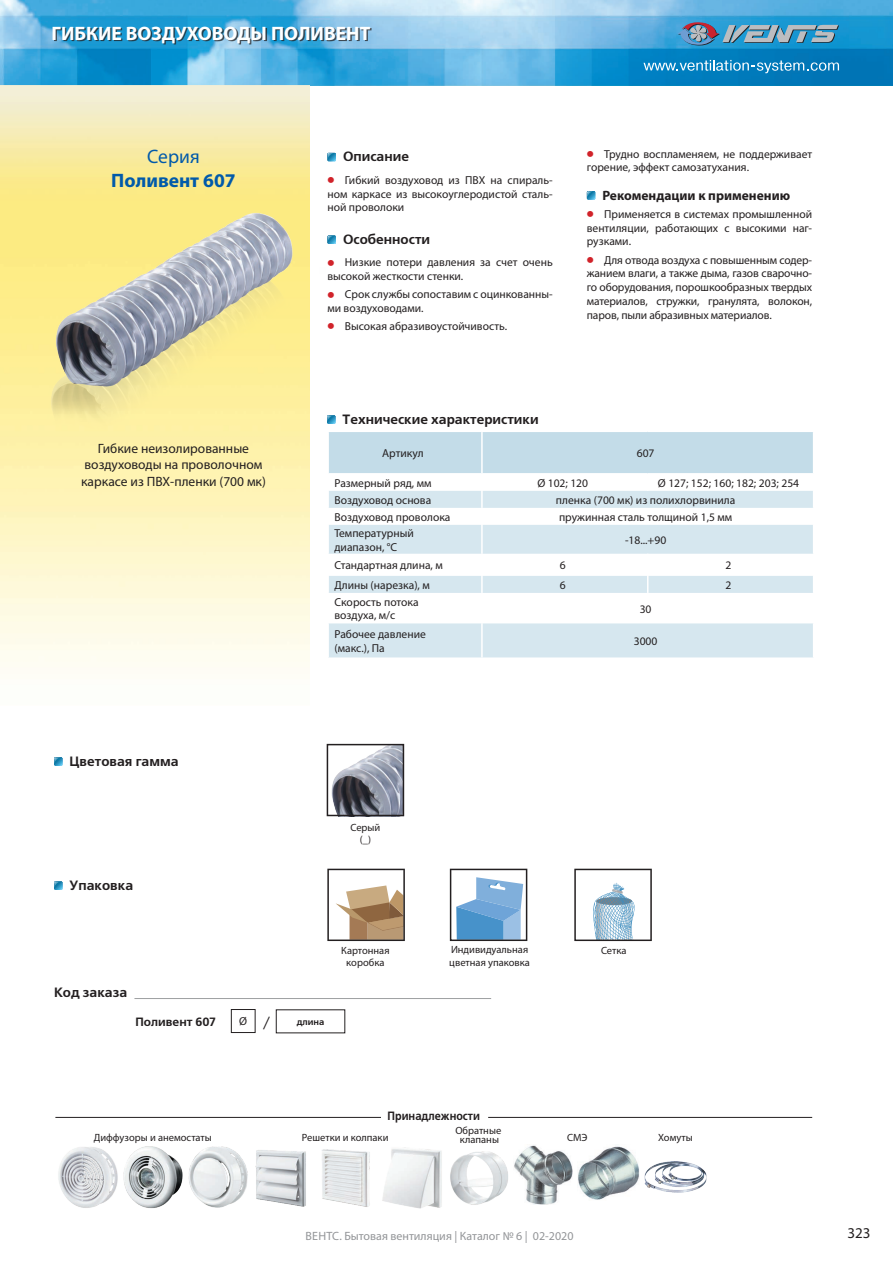
<style>
.page{position:relative;width:893px;height:1263px;background:#fff}
.page>*{position:absolute;margin:0;border:0;box-sizing:border-box;transform-origin:0 0}
.t1{font:700 19.5px "Myriad Pro";color:#fff}
.t2{font:700 19.5px "Myriad Pro";color:#015aaa}
.t3{font:19.5px "Myriad Pro";color:#015aaa}
.t4{font:15px "Myriad Pro";color:#231f20}
.t5{font:700 13.5px "Free Set C";color:#231f20}
.t6{font:13.5px/16.2px "Myriad Pro";color:#231f20;text-align:center}
.t7{font:700 13.5px "Myriad Pro";color:#231f20}
.t8{font:12px "Myriad Pro";color:#939598}
.t9{font:700 12px "Free Set C";color:#231f20;scale:.9 1}
.t10{font:700 12px "Free Set C";color:#231f20}
.t11{font:11.55px/13.8px "Myriad Pro";color:#231f20}
.t12{font:10.5px/12.6px "Myriad Pro";color:#231f20;text-align:center}
.t13{font:700 9px "Free Set C";color:#231f20}
.s1{font-family:"Free Set C";font-weight:700;font-size:17.4px;color:#d1232a}
</style>
<div class="page">
<img style="left:0;top:0;width:893px;height:85px">
<svg style="left:677px;top:22px;width:162px;height:24px;background:#5f96b7"></svg>
<svg style="left:643px;top:60px;width:196px;height:13px;background:#3a98ca"></svg>
<div style="left:54px;top:28px;width:318px;height:17px;background:#231f20;opacity:.75"></div>
<svg style="left:327px;top:153px;width:9px;height:8px"></svg>
<svg style="left:329px;top:235px;width:7px;height:9px"></svg>
<svg style="left:587px;top:191px;width:8px;height:9px"></svg>
<div style="left:329px;top:623px;width:484px;height:34px;background:#d6e7ef"></div>
<hr style="left:481px;top:623px;width:2px;height:34px;background:#fff">
<svg style="left:329px;top:432px;width:484px;height:161px"></svg>
<hr style="left:648px;top:473px;width:166px;height:2px;background:#fff">
<svg style="left:329px;top:415px;width:6px;height:9px"></svg>
<svg style="left:54px;top:757px;width:8px;height:9px"></svg>
<svg style="left:54px;top:881px;width:8px;height:9px"></svg>
<svg style="left:327px;top:869px;width:78px;height:72px"></svg>
<svg style="left:450px;top:869px;width:77px;height:72px"></svg>
<svg style="left:574px;top:869px;width:78px;height:72px"></svg>
<img style="left:331px;top:747px;width:70px;height:66px">
<div style="left:327px;top:744px;width:77px;height:72px;border:2px solid #231f20"></div>
<hr style="left:134px;top:998px;width:357px;height:1px;background:#9d9fa2">
<div style="left:231px;top:1009px;width:24px;height:24px;border:1px solid #231f20"></div>
<hr style="left:55px;top:1117px;width:326px;height:1px;background:#231f20">
<hr style="left:488px;top:1117px;width:324px;height:1px;background:#231f20">
<img style="left:58px;top:1147px;width:60px;height:61px">
<img style="left:123px;top:1146px;width:60px;height:62px">
<img style="left:188px;top:1146px;width:118px;height:62px">
<img style="left:322px;top:1147px;width:120px;height:62px">
<img style="left:644px;top:1161px;width:63px;height:32px">
<img style="left:450px;top:1151px;width:58px;height:54px">
<img style="left:514px;top:1145px;width:59px;height:59px">
<img style="left:578px;top:1146px;width:61px;height:54px">
<img style="left:32px;top:210px;width:297px;height:262px">
<h1 class="t1" style="left:51px;top:20px;width:320px">ГИБКИЕ ВОЗДУХОВОДЫ ПОЛИВЕНТ</h1>
<h1 class="t3" style="left:147px;top:145px;width:54px">Серия</h1>
<h1 class="t2" style="left:111px;top:168px;width:126px">Поливент 607</h1>
<p class="t5" style="left:343px;top:149px;width:68px">Описание</p>
<p class="t11" style="left:327px;top:173px;width:227px;text-align:justify"><span class="s1">•</span> Гибкий воздуховод из ПВХ на спираль&shy;ном каркасе из высокоуглеродистой сталь&shy;ной проволоки</p>
<p class="t5" style="left:343px;top:232px;width:89px">Особенности</p>
<p class="t11" style="left:327px;top:255px;width:227px"><span class="s1">•</span> Низкие потери давления за счет очень высокой жесткости стенки.</p>
<p class="t11" style="left:327px;top:287px;width:227px"><span class="s1">•</span> Срок службы сопоставим с оцинкованны&shy;ми воздуховодами.</p>
<p class="t11" style="left:327px;top:319px;width:181px"><span class="s1">•</span> Высокая абразивоустойчивость.</p>
<p class="t5" style="left:343px;top:411px;width:198px">Технические характеристики</p>
<p class="t11" style="left:587px;top:147px;width:227px"><span class="s1">•</span> Трудно воспламеняем, не поддерживает горение, эффект самозатухания.</p>
<p class="t7" style="left:602px;top:186px;width:189px">Рекомендации к применению</p>
<p class="t11" style="left:587px;top:207px;width:227px;text-align:justify"><span class="s1">•</span> Применяется в системах промышленной вентиляции, работающих с высокими наг&shy;рузками.</p>
<p class="t11" style="left:587px;top:253px;width:227px;text-align:justify"><span class="s1">•</span> Для отвода воздуха с повышенным содер&shy;жанием влаги, а также дыма, газов сварочно&shy;го оборудования, порошкообразных твердых материалов, стружки, гранулята, волокон, паров, пыли абразивных материалов.</p>
<p class="t6" style="left:81px;top:440px;width:186px">Гибкие неизолированные воздуховоды на проволочном каркасе из ПВХ-пленки (700 мк)</p>
<p class="t11" style="left:382px;top:446px;width:43px">Артикул</p>
<p class="t11" style="left:637px;top:446px;width:19px">607</p>
<p class="t11" style="left:334px;top:476px;width:98px">Размерный ряд, мм</p>
<p class="t11" style="left:537px;top:476px;width:52px">Ø 102; 120</p>
<p class="t11" style="left:658px;top:476px;width:143px">Ø 127; 152; 160; 182; 203; 254</p>
<p class="t11" style="left:334px;top:493px;width:98px">Воздуховод основа</p>
<p class="t11" style="left:556px;top:493px;width:181px">пленка (700 мк) из полихлорвинила</p>
<p class="t11" style="left:334px;top:510px;width:118px">Воздуховод проволока</p>
<p class="t11" style="left:559px;top:510px;width:175px">пружинная сталь толщиной 1,5 мм</p>
<p class="t11" style="left:334px;top:526px;width:81px">Температурный диапазон, °С</p>
<p class="t11" style="left:625px;top:533px;width:43px">-18...+90</p>
<p class="t11" style="left:334px;top:558px;width:110px">Стандартная длина, м</p>
<p class="t11" style="left:560px;top:558px;width:7px">6</p>
<p class="t11" style="left:726px;top:558px;width:7px">2</p>
<p class="t11" style="left:334px;top:578px;width:97px">Длины (нарезка), м</p>
<p class="t11" style="left:560px;top:578px;width:7px">6</p>
<p class="t11" style="left:726px;top:578px;width:7px">2</p>
<p class="t11" style="left:334px;top:595px;width:86px">Скорость потока воздуха, м/с</p>
<p class="t11" style="left:640px;top:601px;width:13px">30</p>
<p class="t11" style="left:334px;top:627px;width:93px">Рабочее давление (макс.), Па</p>
<p class="t11" style="left:634px;top:634px;width:25px">3000</p>
<p class="t5" style="left:70px;top:753px;width:110px">Цветовая гамма</p>
<p class="t5" style="left:70px;top:877px;width:65px">Упаковка</p>
<p class="t12" style="left:350px;top:820px;width:31px">Серый (_)</p>
<p class="t5" style="left:54px;top:985px;width:75px">Код заказа</p>
<p class="t10" style="left:135px;top:1015px;width:82px">Поливент 607</p>
<p class="t11" style="left:239px;top:1014px;width:9px">Ø</p>
<p class="t10" style="left:263px;top:1015px;width:9px">/</p>
<p class="t13" style="left:297px;top:1016px;width:29px">длина</p>
<p class="t12" style="left:341px;top:944px;width:50px">Картонная коробка</p>
<p class="t12" style="left:449px;top:943px;width:82px;text-align:left">Индивидуальная цветная упаковка</p>
<p class="t12" style="left:601px;top:944px;width:27px">Сетка</p>
<p class="t9" style="left:388px;top:1109px;width:104px">Принадлежности</p>
<p class="t12" style="left:455px;top:1126px;width:47px;line-height:9px">Обратные клапаны</p>
<p class="t12" style="left:94px;top:1131px;width:120px">Диффузоры и анемостаты</p>
<p class="t12" style="left:302px;top:1130px;width:88px">Решетки и колпаки</p>
<p class="t12" style="left:567px;top:1130px;width:22px">СМЭ</p>
<p class="t12" style="left:658px;top:1131px;width:36px">Хомуты</p>
<p class="t8" style="left:306px;top:1229px;width:269px">ВЕНТС. Бытовая вентиляция | Каталог № 6 | 02-2020</p>
<p class="t4" style="left:847px;top:1224px;width:25px">323</p>
</div>
